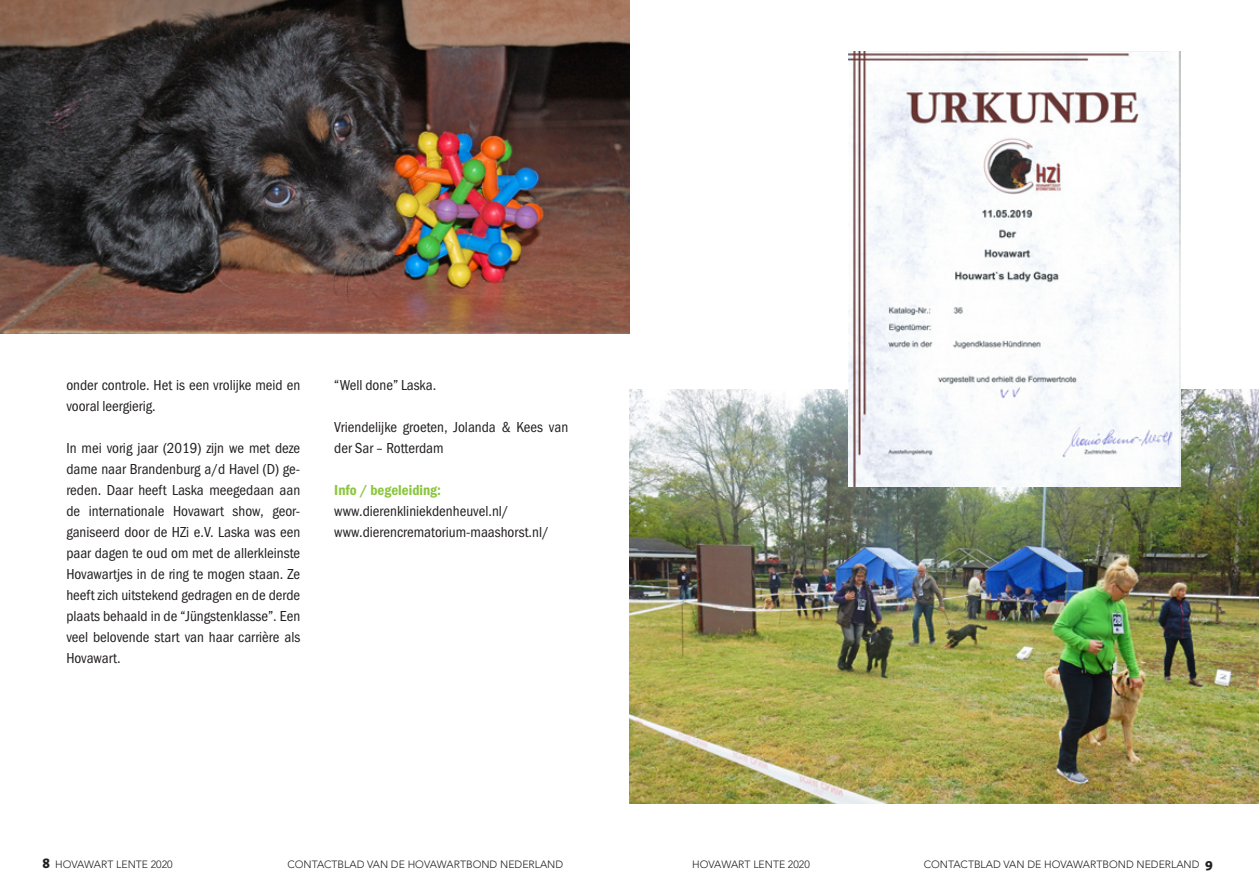
<style>
.page{position:relative;width:1259px;height:893px;background:#fff}
.page>*{position:absolute;margin:0;border:0;box-sizing:border-box;transform-origin:0 0}
.t1{font:15px/21px "Franklin Got URWTCE Boo Con";color:#231f20}
.t2{font:15px "Franklin Got URWTCE Dem Con";color:#8bc63e}
.t3{font:300 10.5px "Avenir";color:#231f20}
.s1{font-family:"The Sans";font-weight:800;font-size:13.5px}
</style>
<div class="page">
<img style="left:0;top:0;width:629px;height:334px">
<img style="left:629px;top:390px;width:630px;height:414px">
<img style="left:848px;top:51px;width:332px;height:436px">
<p class="t1" style="left:66px;top:375px;width:235px">onder controle. Het is een vrolijke meid en vooral leergierig.</p>
<p class="t1" style="left:66px;top:438px;width:235px;text-align:justify">In mei vorig jaar (2019) zijn we met deze dame naar Brandenburg a/d Havel (D) ge&shy;reden. Daar heeft Laska meegedaan aan de internationale Hovawart show, geor&shy;ganiseerd door de HZi e.V. Laska was een paar dagen te oud om met de allerkleinste Hovawartjes in de ring te mogen staan. Ze heeft zich uitstekend gedragen en de derde plaats behaald in de “Jüngstenklasse”. Een veel belovende start van haar carrière als Hovawart.</p>
<p class="t1" style="left:334px;top:375px;width:103px">“Well done” Laska.</p>
<p class="t1" style="left:334px;top:417px;width:235px">Vriendelijke groeten, Jolanda &amp; Kees van der Sar – Rotterdam</p>
<p class="t2" style="left:334px;top:481px;width:108px">Info / begeleiding:</p>
<p class="t1" style="left:334px;top:501px;width:176px">www.dierenkliniekdenheuvel.nl/</p>
<p class="t1" style="left:334px;top:522px;width:216px">www.dierencrematorium-maashorst.nl/</p>
<p class="t3" style="left:43px;top:858px;width:132px"><span class="s1">8</span> HOVAWART LENTE 2020</p>
<p class="t3" style="left:287px;top:858px;width:277px">CONTACTBLAD VAN DE HOVAWARTBOND NEDERLAND</p>
<p class="t3" style="left:692px;top:858px;width:119px">HOVAWART LENTE 2020</p>
<p class="t3" style="left:923px;top:858px;width:291px">CONTACTBLAD VAN DE HOVAWARTBOND NEDERLAND <span class="s1">9</span></p>
</div>
